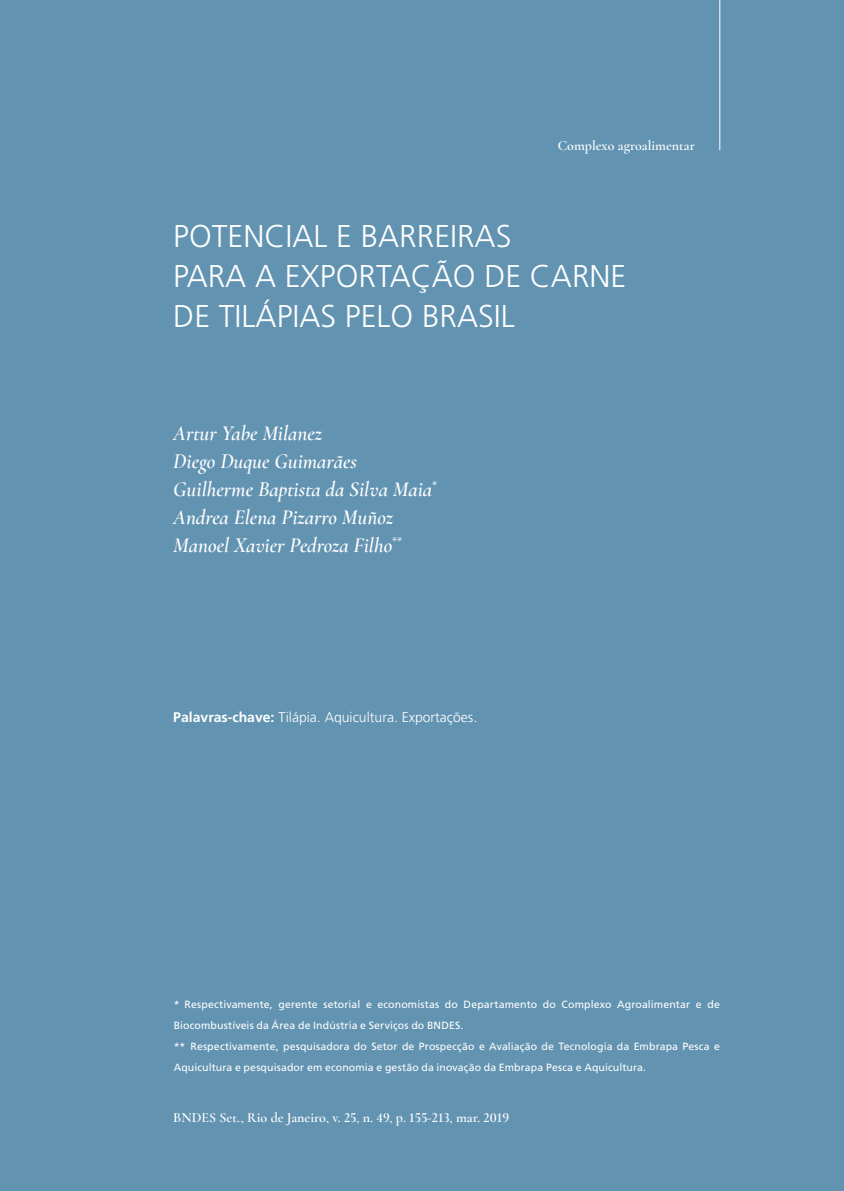
<style>
.page{position:relative;width:844px;height:1191px;background:#fff}
.page>*{position:absolute;margin:0;border:0;box-sizing:border-box;transform-origin:0 0}
.C_Branco{font:300 31.5px/40.2px "Frutiger LT Std";color:#fff}
.Autores_PT{font:italic 600 21px/28px "Cormorant Garamond";color:#fff}
.footer_bibio{font:600 14px "Cormorant Garamond";color:#fff}
.PalavrasChave_PT{font:300 14px "Frutiger LT Std";color:#fff}
.Footnote_PT{font:10.5px/21px "Frutiger LT Std";letter-spacing:.015em;color:#fff}
.s1{font-weight:700}
</style>
<div class="page">
<div style="left:0;top:0;width:843px;height:1191px;background:#6293b1"></div>
<hr style="left:719px;top:0;width:1px;height:150px;background:#fff">
<h3 class="footer_bibio" style="left:557px;top:137px;width:139px">Complexo agroalimentar</h3>
<p class="C_Branco" style="left:173px;top:216px;width:454px">POTENCIAL E BARREIRAS<br>PARA A EXPORTAÇÃO DE CARNE<br>DE TILÁPIAS PELO BRASIL</p>
<p class="Autores_PT" style="left:173px;top:420px;width:265px">Artur Yabe Milanez<br>Diego Duque Guimarães<br>Guilherme Baptista da Silva Maia<sup>*<br></sup>Andrea Elena Pizarro Muñoz<br>Manoel Xavier Pedroza Filho<sup>**</sup></p>
<p class="PalavrasChave_PT" style="left:173px;top:709px;width:305px"><span class="s1">Palavras-chave:</span> Tilápia. Aquicultura. Exportações.</p>
<p class="Footnote_PT" style="left:174px;top:993px;width:547px">* Respectivamente, gerente setorial e economistas do Departamento do Complexo Agroalimentar e de<br>Biocombustíveis da Área de Indústria e Serviços do BNDES.</p>
<p class="Footnote_PT" style="left:174px;top:1035px;width:547px">** Respectivamente, pesquisadora do Setor de Prospecção e Avaliação de Tecnologia da Embrapa Pesca e<br>Aquicultura e pesquisador em economia e gestão da inovação da Embrapa Pesca e Aquicultura.</p>
<p class="footer_bibio" style="left:173px;top:1108px;width:337px">BNDES Set., Rio de Janeiro, v. 25, n. 49, p. 155-213, mar. 2019</p>
</div>
